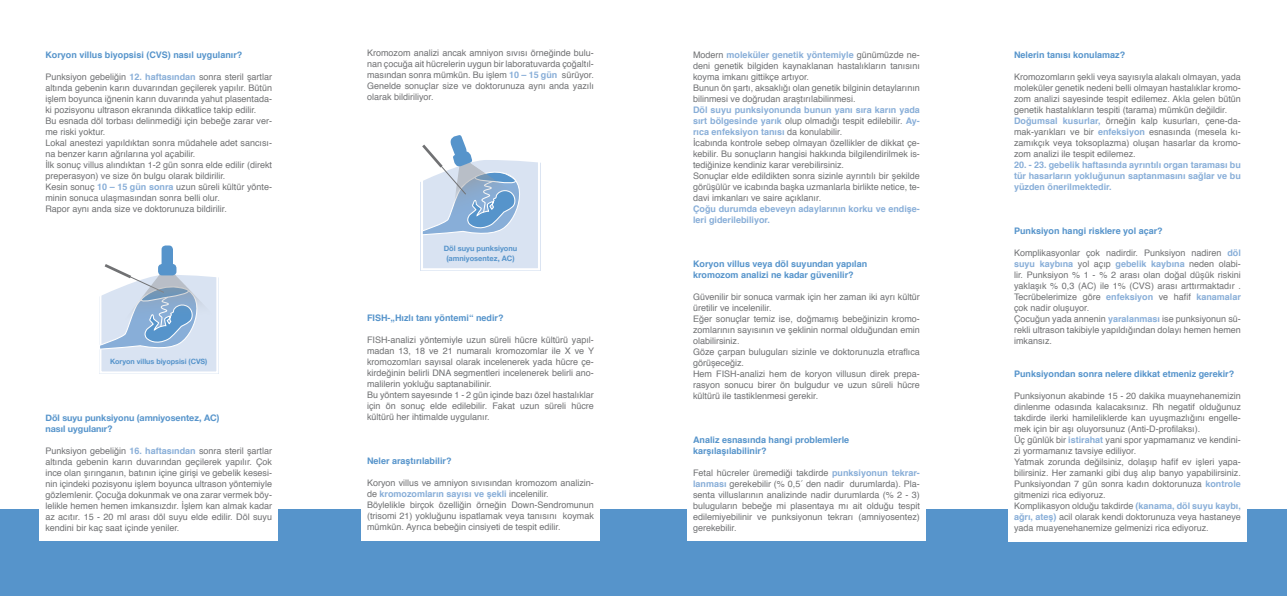
<style>
.page{position:relative;width:1287px;height:596px;background:#fff}
.page>*{position:absolute;margin:0;border:0;box-sizing:border-box;transform-origin:0 0}
.t1{font:9px/11px "Helvetica";color:#707173}
.t2{font:700 9px/11px "Helvetica";color:#5694cb}
.t3{font:700 9px/11px "Helvetica";color:#88aed8}
.t4{font:700 9px/11px "Helvetica Neue";color:#5694cb}
.t5{font:700 7.5px/10px "Helvetica Neue";color:#5694cb;text-align:center}
.t6{font:700 7.3px "Helvetica Neue";color:#5694cb}
.s1{font-weight:700;color:#88aed8}
</style>
<div class="page">
<div style="left:0;top:509px;width:1287px;height:86px;background:#5694cb"></div>
<div style="left:687px;top:51px;width:239px;height:489px;background:#fff"></div>
<div style="left:40px;top:51px;width:238px;height:489px;background:#fff"></div>
<div style="left:1008px;top:51px;width:239px;height:490px;background:#fff"></div>
<svg style="left:99px;top:264px;width:118px;height:109px"></svg>
<div style="left:158px;top:264px;width:18px;height:11px;background:#5694cb;border-radius:4px"></div>
<div style="left:162px;top:245px;width:11px;height:23px;background:#5694cb;border-radius:4px"></div>
<div style="left:361px;top:50px;width:239px;height:490px;background:#fff"></div>
<svg style="left:422px;top:135px;width:116px;height:133px"></svg>
<p class="t2" style="left:45px;top:49px;width:199px">Koryon villus biyopsisi (CVS) nasıl uygulanır?</p>
<p class="t1" style="left:45px;top:71px;width:228px">Punksiyon gebeliğin <span class="s1">12. haftasından</span> sonra steril şartlar altında gebenin karın duvarından geçilerek yapılır. Bütün işlem boyunca iğnenin karın duvarında yahut plasentada&shy;ki pozisyonu ultrason ekranında dikkatlice takip edilir.<br>Bu esnada döl torbası delinmediği için bebeğe zarar ver&shy;me riski yoktur.<br>Lokal anestezi yapıldıktan sonra müdahele adet sancısı&shy;na benzer karın ağrılarına yol açabilir.<br>İlk sonuç villus alındıktan 1-2 gün sonra elde edilir (direkt preperasyon) ve size ön bulgu olarak bildirilir.<br>Kesin sonuç <span class="s1">10 – 15 gün sonra</span> uzun süreli kültür yönte&shy;minin sonuca ulaşmasından sonra belli olur.<br>Rapor aynı anda size ve doktorunuza bildirilir.</p>
<p class="t6" style="left:110px;top:355px;width:99px">Koryon villus biyopsisi (CVS)</p>
<p class="t4" style="left:45px;top:412px;width:176px">Döl suyu punksiyonu (amniyosentez, AC) nasıl uygulanır?</p>
<p class="t1" style="left:45px;top:445px;width:228px;text-align:justify">Punksiyon gebeliğin <span class="s1">16. haftasından</span> sonra steril şartlar altında gebenin karın duvarından geçilerek yapılır. Çok ince olan şırınganın, batının içine girişi ve gebelik kesesi&shy;nin içindeki pozisyonu işlem boyunca ultrason yöntemiyle gözlemlenir. Çocuğa dokunmak ve ona zarar vermek böy&shy;lelikle hemen hemen imkansızdır. İşlem kan almak kadar az acıtır. 15 - 20 ml arası döl suyu elde edilir. Döl suyu kendini bir kaç saat içinde yeniler.</p>
<p class="t1" style="left:367px;top:48px;width:228px;text-align:justify">Kromozom analizi ancak amniyon sıvısı örneğinde bulu&shy;nan çocuğa ait hücrelerin uygun bir laboratuvarda çoğaltıl&shy;masından sonra mümkün. Bu işlem <span class="s1">10 – 15 gün</span> sürüyor.<br>Genelde sonuçlar size ve doktorunuza aynı anda yazılı olarak bildiriliyor.</p>
<p class="t5" style="left:444px;top:244px;width:75px">Döl suyu punksiyonu (amniyosentez, AC)</p>
<p class="t2" style="left:367px;top:312px;width:138px">FISH-„Hızlı tanı yöntemi“ nedir?</p>
<p class="t1" style="left:367px;top:334px;width:228px">FISH-analizi yöntemiyle uzun süreli hücre kültürü yapıl&shy;madan 13, 18 ve 21 numaralı kromozomlar ile X ve Y kromozomları sayısal olarak incelenerek yada hücre çe&shy;kirdeğinin belirli DNA segmentleri incelenerek belirli ano&shy;malilerin yokluğu saptanabilinir.<br>Bu yöntem sayesınde 1 - 2 gün içinde bazı özel hastalıklar için ön sonuç elde edilebilir. Fakat uzun süreli hücre kültürü her ihtimalde uygulanır.</p>
<p class="t2" style="left:367px;top:455px;width:86px">Neler araştırılabilir?</p>
<p class="t1" style="left:367px;top:477px;width:228px">Koryon villus ve amniyon sıvısından kromozom analizin&shy;de <span class="s1">kromozomların sayısı ve şekli</span> incelenilir.<br>Böylelikle birçok özelliğin örneğin Down-Sendromunun (trisomi 21) yokluğunu ispatlamak veya tanısını koymak mümkün. Ayrıca bebeğin cinsiyeti de tespit edilir.</p>
<p class="t1" style="left:693px;top:49px;width:228px">Modern <span class="s1">moleküler genetik yöntemiyle</span> günümüzde ne&shy;deni genetik bilgiden kaynaklanan hastalıkların tanısını koyma imkanı gittikçe artıyor.<br>Bunun ön şartı, aksaklığı olan genetik bilginin detaylarının bilinmesi ve doğrudan araştırılabilinmesi.</p>
<p class="t1" style="left:693px;top:104px;width:228px"><span class="s1">Döl suyu punksiyonunda bunun yanı sıra karın yada sırt bölgesinde yarık</span> olup olmadığı tespit edilebilir. <span class="s1">Ay&shy;rıca enfeksiyon tanısı</span> da konulabilir.<br>İcabında kontrole sebep olmayan özellikler de dikkat çe&shy;kebilir. Bu sonuçların hangisi hakkında bilgilendirilmek is&shy;tediğinize kendiniz karar verebilirsiniz.<br>Sonuçlar elde edildikten sonra sizinle ayrıntılı bir şekilde görüşülür ve icabında başka uzmanlarla birlikte netice, te&shy;davi imkanları ve saire açıklanır.</p>
<p class="t3" style="left:693px;top:203px;width:228px">Çoğu durumda ebeveyn adaylarının korku ve endişe&shy;leri giderilebiliyor.</p>
<p class="t2" style="left:693px;top:258px;width:176px">Koryon villus veya döl suyundan yapılan kromozom analizi ne kadar güvenilir?</p>
<p class="t1" style="left:693px;top:291px;width:228px">Güvenilir bir sonuca varmak için her zaman iki ayrı kültür üretilir ve incelenilir.<br>Eğer sonuçlar temiz ise, doğmamış bebeğinizin kromo&shy;zomlarının sayısının ve şeklinin normal olduğundan emin olabilirsiniz.<br>Göze çarpan buluguları sizinle ve doktorunuzla etraflıca görüşeceğiz.<br>Hem FISH-analizi hem de koryon villusun direk prepa&shy;rasyon sonucu birer ön bulgudur ve uzun süreli hücre kültürü ile tastiklenmesi gerekir.</p>
<p class="t2" style="left:693px;top:434px;width:158px">Analiz esnasında hangi problemlerle karşılaşılabilinir?</p>
<p class="t1" style="left:693px;top:467px;width:228px;text-align:justify">Fetal hücreler üremediği takdirde <span class="s1">punksiyonun tekrar&shy;lanması</span> gerekebilir (% 0,5´ den nadir durumlarda). Pla&shy;senta villuslarının analizinde nadir durumlarda (% 2 - 3) buluguların bebeğe mi plasentaya mı ait olduğu tespit edilemiyebilinir ve punksiyonun tekrarı (amniyosentez) gerekebilir.</p>
<p class="t2" style="left:1014px;top:49px;width:113px">Nelerin tanısı konulamaz?</p>
<p class="t1" style="left:1014px;top:71px;width:228px">Kromozomların şekli veya sayısıyla alakalı olmayan, yada moleküler genetik nedeni belli olmayan hastalıklar kromo&shy;zom analizi sayesinde tespit edilemez. Akla gelen bütün genetik hastalıkların tespiti (tarama) mümkün değildir.<br><span class="s1">Doğumsal kusurlar,</span> örneğin kalp kusurları, çene-da&shy;mak-yarıkları ve bir <span class="s1">enfeksiyon</span> esnasında (mesela kı&shy;zamıkçık veya toksoplazma) oluşan hasarlar da kromo&shy;zom analizi ile tespit edilemez.</p>
<p class="t3" style="left:1014px;top:159px;width:228px;text-align:justify">20. - 23. gebelik haftasında ayrıntılı organ taraması bu tür hasarların yokluğunun saptanmasını sağlar ve bu yüzden önerilmektedir.</p>
<p class="t2" style="left:1014px;top:225px;width:150px">Punksiyon hangi risklere yol açar?</p>
<p class="t1" style="left:1014px;top:247px;width:228px">Komplikasyonlar çok nadirdir. Punksiyon nadiren <span class="s1">döl suyu kaybına</span> yol açıp <span class="s1">gebelik kaybına</span> neden olabi&shy;lir. Punksiyon % 1 - % 2 arası olan doğal düşük riskini yaklaşık % 0,3 (AC) ile 1% (CVS) arası arttırmaktadır .<br>Tecrübelerimize göre <span class="s1">enfeksiyon</span> ve hafif <span class="s1">kanamalar </span>çok nadir oluşuyor.<br>Çocuğun yada annenin <span class="s1">yaralanması</span> ise punksiyonun sü&shy;rekli ultrason takibiyle yapıldığından dolayı hemen hemen imkansız.</p>
<p class="t2" style="left:1014px;top:368px;width:222px">Punksiyondan sonra nelere dikkat etmeniz gerekir?</p>
<p class="t1" style="left:1014px;top:390px;width:228px">Punksiyonun akabinde 15 - 20 dakika muaynehanemizin dinlenme odasında kalacaksınız. Rh negatif olduğunuz takdirde ilerki hamileliklerde kan uyuşmazlığını engelle&shy;mek için bir aşı oluyorsunuz (Anti-D-profilaksı).<br>Üç günlük bir <span class="s1">istirahat</span> yani spor yapmamanız ve kendini&shy;zi yormamanız tavsiye ediliyor.<br>Yatmak zorunda değilsiniz, dolaşıp hafif ev işleri yapa&shy;bilirsiniz. Her zamanki gibi duş alıp banyo yapabilirsiniz.<br>Punksiyondan 7 gün sonra kadın doktorunuza <span class="s1">kontrole </span>gitmenizi rica ediyoruz.<br>Komplikasyon olduğu takdirde <span class="s1">(kanama, döl suyu kaybı, ağrı, ateş)</span> acil olarak kendi doktorunuza veya hastaneye yada muayenehanemize gelmenizi rica ediyoruz.</p>
</div>
